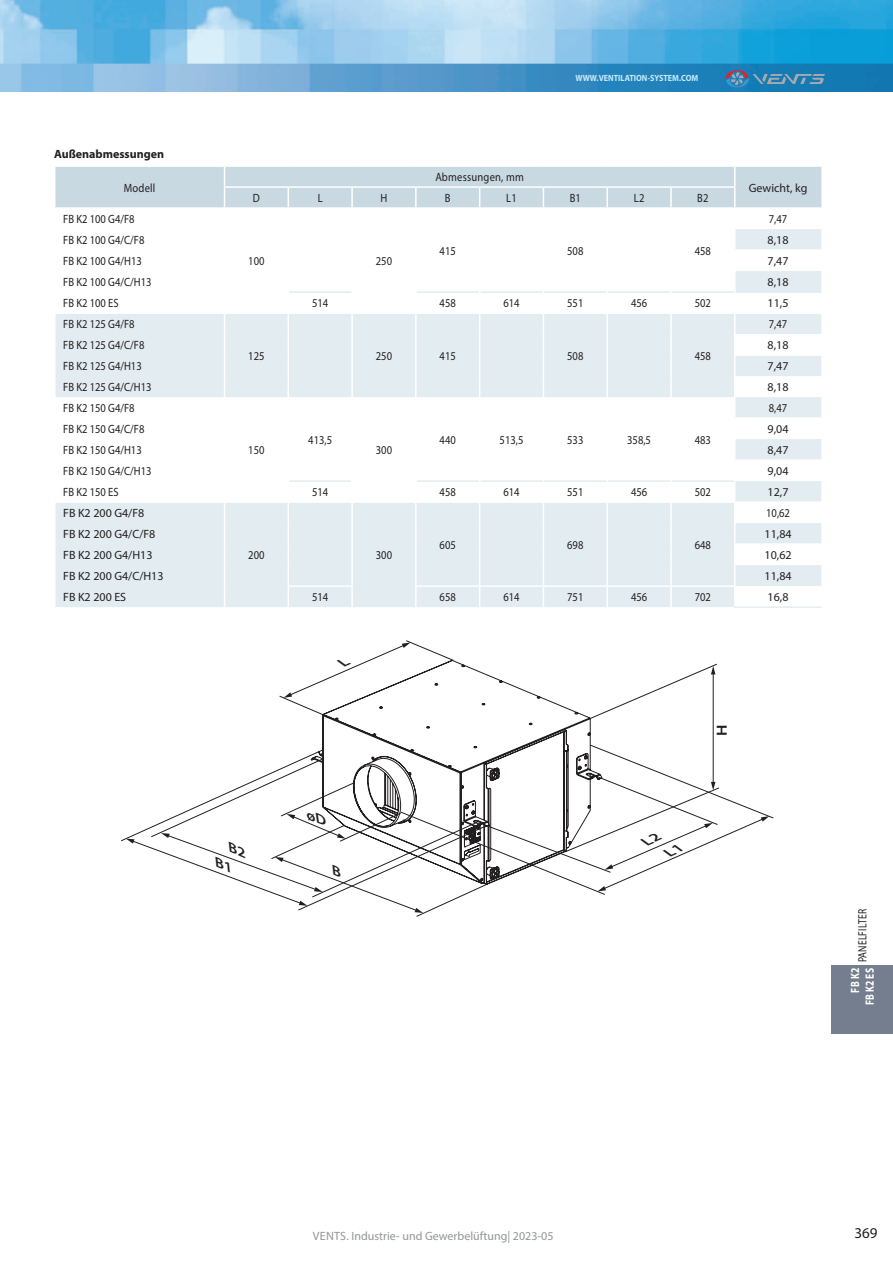
<style>
.page{position:relative;width:893px;height:1263px;background:#fff}
.page>*{position:absolute;margin:0;border:0;box-sizing:border-box;transform-origin:0 0}
.t1{font:15px "Myriad Pro";color:#231f20}
.t2{font:600 14.7px "Myriad Pro";color:#231f20;scale:1.15 1}
.t3{font:12px/21px "Myriad Pro";color:#231f20;scale:.88 1}
.t4{font:12px/21px "Myriad Pro";color:#231f20}
.t5{font:12px "Myriad Pro";color:#939598}
.t6{font:700 12px "Myriad Pro";color:#231f20}
.t7{font:12px "Myriad Pro";letter-spacing:.02em;color:#231f20;scale:.88 1}
.t8{font:12px "Myriad Pro";letter-spacing:.02em;color:#231f20;scale:.8 1}
.t9{font:700 12px/14.4px "Myriad Pro";letter-spacing:.02em;color:#fff;text-align:right;scale:.8 1}
.t10{font:700 9px "Myriad Pro";color:#c6eafa;scale:.9 1}
.s1{font-weight:700;color:#fff}
</style>
<div class="page">
<img style="left:0;top:0;width:893px;height:91px">
<svg style="left:726px;top:70px;width:99px;height:17px;background:#3e83af"></svg>
<div style="left:831px;top:965px;width:62px;height:68px;background:#747e8e"></div>
<svg style="left:322px;top:660px;width:269px;height:84px"></svg>
<hr style="left:713px;top:673px;width:1px;height:110px;background:#231f20">
<svg style="left:589px;top:663px;width:128px;height:56px"></svg>
<hr style="left:734px;top:606px;width:87px;height:2px;background:#e2ecf1">
<svg style="left:55px;top:166px;width:766px;height:441px"></svg>
<hr style="left:54px;top:207px;width:171px;height:2px;background:#fff">
<hr style="left:225px;top:207px;width:63px;height:2px;background:#fff">
<hr style="left:288px;top:207px;width:64px;height:2px;background:#fff">
<hr style="left:352px;top:207px;width:64px;height:2px;background:#fff">
<hr style="left:416px;top:207px;width:64px;height:2px;background:#fff">
<hr style="left:480px;top:207px;width:63px;height:2px;background:#fff">
<hr style="left:543px;top:207px;width:64px;height:2px;background:#fff">
<hr style="left:607px;top:207px;width:64px;height:2px;background:#fff">
<hr style="left:671px;top:207px;width:64px;height:2px;background:#fff">
<hr style="left:735px;top:207px;width:86px;height:2px;background:#fff">
<svg style="left:279px;top:640px;width:175px;height:75px"></svg>
<svg style="left:121px;top:744px;width:653px;height:173px"></svg>
<p class="t6" style="left:54px;top:146px;width:112px">Außenabmessungen</p>
<p class="t3" style="left:124px;top:177px;width:37px">Modell</p>
<p class="t3" style="left:63px;top:208px;width:102px">FB K2 100 G4/F8<br>FB K2 100 G4/C/F8<br>FB K2 100 G4/H13<br>FB K2 100 G4/C/H13<br>FB K2 100 ES</p>
<p class="t3" style="left:63px;top:313px;width:102px">FB K2 125 G4/F8<br>FB K2 125 G4/C/F8<br>FB K2 125 G4/H13<br>FB K2 125 G4/C/H13</p>
<p class="t3" style="left:63px;top:397px;width:102px">FB K2 150 G4/F8<br>FB K2 150 G4/C/F8<br>FB K2 150 G4/H13<br>FB K2 150 G4/C/H13<br>FB K2 150 ES</p>
<p class="t4" style="left:63px;top:502px;width:102px">FB K2 200 G4/F8<br>FB K2 200 G4/C/F8<br>FB K2 200 G4/H13<br>FB K2 200 G4/C/H13<br>FB K2 200 ES</p>
<p class="t7" style="left:435px;top:170px;width:102px">Abmessungen, mm</p>
<p class="t10" style="left:575px;top:72px;width:138px">WWW.VENTILATION-SYSTEM.COM</p>
<p class="t3" style="left:253px;top:187px;width:9px">D</p>
<p class="t3" style="left:318px;top:187px;width:7px">L</p>
<p class="t3" style="left:381px;top:187px;width:9px">H</p>
<p class="t3" style="left:445px;top:187px;width:8px">B</p>
<p class="t3" style="left:506px;top:187px;width:14px">L1</p>
<p class="t3" style="left:570px;top:187px;width:14px">B1</p>
<p class="t3" style="left:634px;top:187px;width:14px">L2</p>
<p class="t3" style="left:697px;top:187px;width:14px">B2</p>
<p class="t3" style="left:248px;top:250px;width:20px">100</p>
<p class="t3" style="left:376px;top:250px;width:20px">250</p>
<p class="t3" style="left:440px;top:240px;width:20px">415</p>
<p class="t3" style="left:567px;top:240px;width:20px">508</p>
<p class="t3" style="left:695px;top:240px;width:20px">458</p>
<p class="t4" style="left:749px;top:177px;width:60px">Gewicht, kg</p>
<p class="t3" style="left:768px;top:208px;width:25px;text-align:justify">7,47<br>8,18<br>7,47<br>8,18</p>
<p class="t3" style="left:312px;top:292px;width:20px">514</p>
<p class="t3" style="left:440px;top:292px;width:20px">458</p>
<p class="t3" style="left:503px;top:292px;width:20px">614</p>
<p class="t3" style="left:567px;top:292px;width:20px">551</p>
<p class="t3" style="left:631px;top:292px;width:20px">456</p>
<p class="t3" style="left:695px;top:292px;width:20px">502</p>
<p class="t4" style="left:768px;top:292px;width:22px">11,5</p>
<p class="t3" style="left:248px;top:345px;width:20px">125</p>
<p class="t3" style="left:376px;top:345px;width:20px">250</p>
<p class="t3" style="left:440px;top:345px;width:20px">415</p>
<p class="t3" style="left:567px;top:345px;width:20px">508</p>
<p class="t3" style="left:695px;top:345px;width:20px">458</p>
<p class="t3" style="left:248px;top:439px;width:20px">150</p>
<p class="t3" style="left:308px;top:429px;width:29px">413,5</p>
<p class="t3" style="left:376px;top:439px;width:20px">300</p>
<p class="t3" style="left:440px;top:429px;width:20px">440</p>
<p class="t3" style="left:500px;top:429px;width:29px">513,5</p>
<p class="t3" style="left:567px;top:429px;width:20px">533</p>
<p class="t3" style="left:627px;top:429px;width:29px">358,5</p>
<p class="t3" style="left:695px;top:429px;width:20px">483</p>
<p class="t3" style="left:768px;top:313px;width:25px;text-align:justify">7,47<br>8,18<br>7,47<br>8,18</p>
<p class="t3" style="left:768px;top:397px;width:25px;text-align:justify">8,47<br>9,04<br>8,47<br>9,04</p>
<p class="t3" style="left:312px;top:481px;width:20px">514</p>
<p class="t3" style="left:440px;top:481px;width:20px">458</p>
<p class="t3" style="left:503px;top:481px;width:20px">614</p>
<p class="t3" style="left:567px;top:481px;width:20px">551</p>
<p class="t3" style="left:631px;top:481px;width:20px">456</p>
<p class="t3" style="left:695px;top:481px;width:20px">502</p>
<p class="t4" style="left:768px;top:481px;width:22px">12,7</p>
<p class="t3" style="left:248px;top:544px;width:20px">200</p>
<p class="t3" style="left:376px;top:544px;width:20px">300</p>
<p class="t3" style="left:440px;top:534px;width:20px">605</p>
<p class="t3" style="left:567px;top:534px;width:20px">698</p>
<p class="t3" style="left:695px;top:534px;width:20px">648</p>
<p class="t3" style="left:764px;top:502px;width:32px">10,62<br>11,84<br>10,62<br>11,84</p>
<p class="t3" style="left:312px;top:586px;width:20px">514</p>
<p class="t3" style="left:440px;top:586px;width:20px">658</p>
<p class="t3" style="left:503px;top:586px;width:20px">614</p>
<p class="t3" style="left:567px;top:586px;width:20px">751</p>
<p class="t3" style="left:631px;top:586px;width:20px">456</p>
<p class="t3" style="left:695px;top:586px;width:20px">702</p>
<p class="t4" style="left:768px;top:586px;width:22px">16,8</p>
<p class="t2" style="left:713px;top:736px;width:11px;rotate:-90deg">H</p>
<p class="t8" style="left:855px;top:962px;width:100px;rotate:-90deg">PANELFILTER <span class="s1">SR</span></p>
<p class="t9" style="left:848px;top:1005px;width:48px;rotate:-90deg">FB K2<br>FB K2 ES</p>
<p class="t5" style="left:313px;top:1229px;width:242px">VENTS. Industrie- und Gewerbelüftung| 2023-05</p>
<p class="t1" style="left:854px;top:1224px;width:25px">369</p>
</div>
